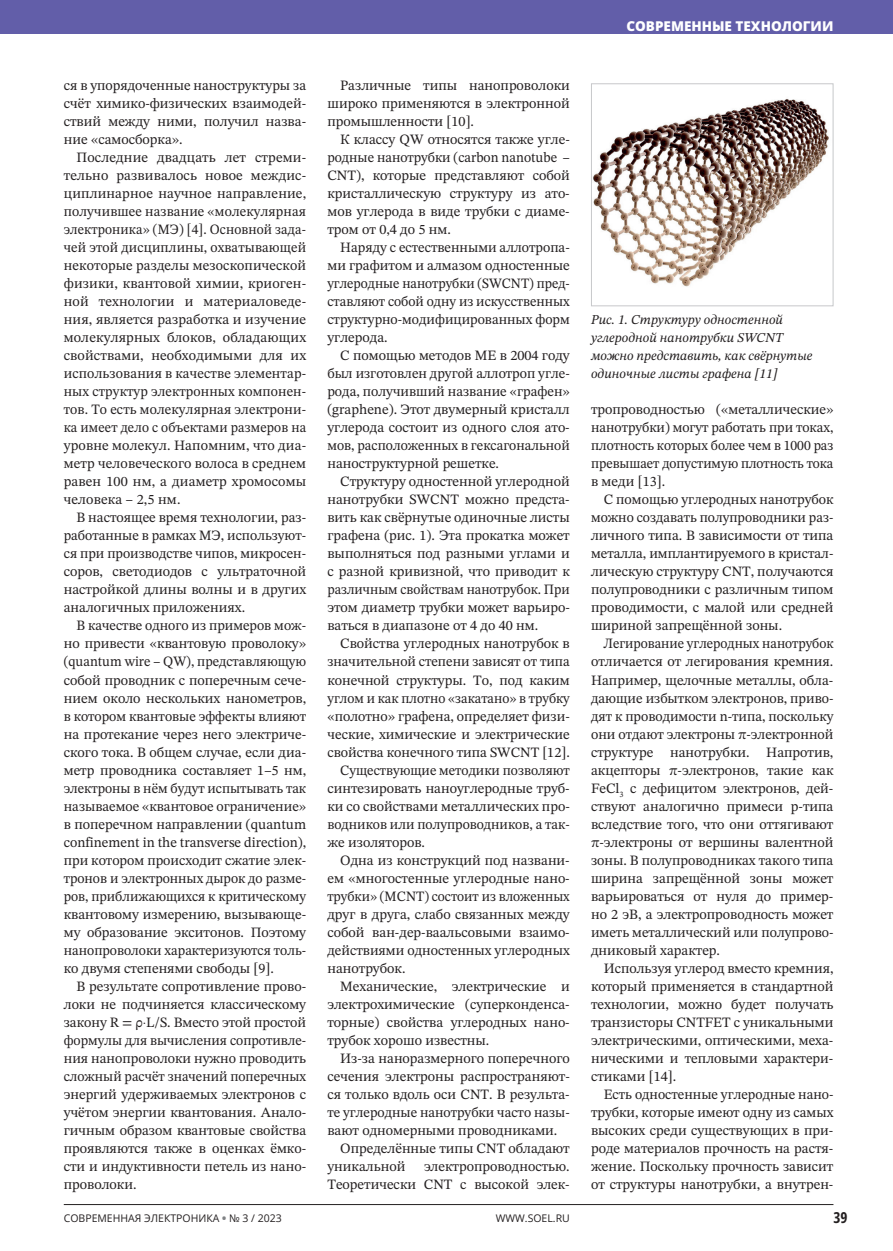
<style>
.page{position:relative;width:893px;height:1251px;background:#fff}
.page>*{position:absolute;margin:0;border:0;box-sizing:border-box;transform-origin:0 0}
.t1{font:700 15px "Open Sans Condensed";color:#231f20}
.t2{font:14.25px/18px "STIX Two Text";color:#231f20;text-align:justify}
.t3{font:14.25px/18px "STIX Two Text";color:#231f20;text-align:justify;scale:.95 1}
.t4{font:14.25px "STIX Two Text";color:#231f20;scale:.96 1}
.t5{font:italic 13.5px/18px "STIX Two Text";color:#231f20}
.t6{font:800 13.5px "Open Sans";color:#fff}
.t7{font:10.5px "Open Sans";color:#231f20}
.s1{font-weight:800;color:#808285}
</style>
<div class="page">
<div style="left:0;top:0;width:893px;height:34px;background:#625ea9"></div>
<hr style="left:64px;top:1203px;width:769px;height:1px;background:#231f20">
<img style="left:593px;top:99px;width:236px;height:188px">
<div style="left:591px;top:83px;width:242px;height:223px;border:1px solid #c7c8ca"></div>
<p class="t2" style="left:64px;top:76px;width:244px">ся в упорядоченные наноструктуры за счёт химико-физических взаимодей&shy;ствий между ними, получил назва&shy;ние «самосборка».</p>
<p class="t2" style="left:64px;top:148px;width:244px;text-indent:13px">Последние двадцать лет стреми&shy;тельно развивалось новое междис&shy;циплинарное научное направление, получившее название «молекулярная электроника» (МЭ) [4]. Основной зада&shy;чей этой дисциплины, охватывающей некоторые разделы мезоскопической физики, квантовой химии, криоген&shy;ной технологии и материаловеде&shy;ния, является разработка и изучение молекулярных блоков, обладающих свойствами, необходимыми для их использования в качестве элементар&shy;ных структур электронных компонен&shy;тов. То есть молекулярная электрони&shy;ка имеет дело с объектами размеров на уровне молекул. Напомним, что диа&shy;метр человеческого волоса в среднем равен 100 нм, а диаметр хромосомы человека – 2,5 нм.</p>
<p class="t2" style="left:64px;top:508px;width:244px;text-indent:13px">В настоящее время технологии, раз&shy;работанные в рамках МЭ, используют&shy;ся при производстве чипов, микросен&shy;соров, светодиодов с ультраточной настройкой длины волны и в других аналогичных приложениях.</p>
<p class="t2" style="left:64px;top:616px;width:244px;text-indent:13px">В качестве одного из примеров мож&shy;но привести «квантовую проволоку» (quantum wire – QW), представляющую собой проводник с поперечным сече&shy;нием около нескольких нанометров, в котором квантовые эффекты влияют на протекание через него электриче&shy;ского тока. В общем случае, если диа&shy;метр проводника составляет 1–5 нм, электроны в нём будут испытывать так называемое «квантовое ограничение» в поперечном направлении (quantum confinement in the transverse direction), при котором происходит сжатие элек&shy;тронов и электронных дырок до разме&shy;ров, приближающихся к критическому квантовому измерению, вызывающе&shy;му образование экситонов. Поэтому нанопроволоки характеризуются толь&shy;ко двумя степенями свободы [9].</p>
<p class="t2" style="left:64px;top:976px;width:244px;text-indent:13px">В результате сопротивление прово&shy;локи не подчиняется классическому закону R = ρ⋅L/S. Вместо этой простой формулы для вычисления сопротивле&shy;ния нанопроволоки нужно проводить сложный расчёт значений поперечных энергий удерживаемых электронов с учётом энергии квантования. Анало&shy;гичным образом квантовые свойства проявляются также в оценках ёмко&shy;сти и индуктивности петель из нано&shy;проволоки.</p>
<p class="t2" style="left:327px;top:76px;width:244px;text-indent:13px">Различные типы нанопроволоки широко применяются в электронной промышленности [10].</p>
<p class="t2" style="left:327px;top:130px;width:244px;text-indent:13px">К классу QW относятся также угле&shy;родные нанотрубки (carbon nanotube – CNT), которые представляют собой кристаллическую структуру из ато&shy;мов углерода в виде трубки с диаме&shy;тром от 0,4 до 5 нм.</p>
<p class="t2" style="left:327px;top:238px;width:244px;text-indent:13px">Наряду с естественными аллотропа&shy;ми графитом и алмазом одностенные углеродные нанотрубки (SWCNT) пред&shy;ставляют собой одну из искусственных структурно-модифицированных форм углерода.</p>
<p class="t2" style="left:327px;top:346px;width:244px;text-indent:13px">С помощью методов ME в 2004 году был изготовлен другой аллотроп угле&shy;рода, получивший название «графен» (graphene). Этот двумерный кристалл углерода состоит из одного слоя ато&shy;мов, расположенных в гексагональной наноструктурной решетке.</p>
<p class="t2" style="left:327px;top:472px;width:244px;text-indent:13px">Структуру одностенной углеродной нанотрубки SWCNT можно предста&shy;вить как свёрнутые одиночные листы графена (рис. 1). Эта прокатка может выполняться под разными углами и с разной кривизной, что приводит к различным свойствам нанотрубок. При этом диаметр трубки может варьиро&shy;ваться в диапазоне от 4 до 40 нм.</p>
<p class="t2" style="left:340px;top:634px;width:231px">Свойства углеродных нанотрубок в</p>
<p class="t2" style="left:327px;top:652px;width:244px">значительной степени зависят от типа</p>
<p class="t2" style="left:327px;top:670px;width:244px">конечной структуры. То, под каким</p>
<p class="t3" style="left:327px;top:688px;width:257px">углом и как плотно «закатано» в трубку</p>
<p class="t2" style="left:327px;top:706px;width:244px">«полотно» графена, определяет физи-</p>
<p class="t2" style="left:327px;top:724px;width:244px">ческие, химические и электрические</p>
<p class="t2" style="left:327px;top:742px;width:244px">свойства конечного типа SWCNT [12].</p>
<p class="t2" style="left:340px;top:760px;width:231px">Существующие методики позволяют</p>
<p class="t2" style="left:327px;top:778px;width:244px">синтезировать наноуглеродные труб-</p>
<p class="t2" style="left:327px;top:796px;width:244px">ки со свойствами металлических про-</p>
<p class="t2" style="left:327px;top:814px;width:244px">водников или полупроводников, а так-</p>
<p class="t2" style="left:327px;top:832px;width:99px">же изоляторов.</p>
<p class="t2" style="left:340px;top:850px;width:231px">Одна из конструкций под названи-</p>
<p class="t2" style="left:327px;top:868px;width:244px">ем «многостенные углеродные нано-</p>
<p class="t4" style="left:327px;top:885px;width:254px">трубки» (МCNT) состоит из вложенных</p>
<p class="t2" style="left:327px;top:904px;width:244px">друг в друга, слабо связанных между</p>
<p class="t2" style="left:327px;top:922px;width:244px">собой ван-дер-ваальсовыми взаимо-</p>
<p class="t2" style="left:327px;top:940px;width:244px">действиями одностенных углеродных</p>
<p class="t2" style="left:327px;top:958px;width:80px">нанотрубок.</p>
<p class="t2" style="left:340px;top:976px;width:231px">Механические, электрические и</p>
<p class="t2" style="left:327px;top:994px;width:244px">электрохимические (суперконденса-</p>
<p class="t2" style="left:327px;top:1012px;width:244px">торные) свойства углеродных нано-</p>
<p class="t2" style="left:327px;top:1030px;width:163px">трубок хорошо известны.</p>
<p class="t2" style="left:340px;top:1048px;width:231px">Из-за наноразмерного поперечного</p>
<p class="t2" style="left:327px;top:1066px;width:244px">сечения электроны распространяют-</p>
<p class="t2" style="left:327px;top:1084px;width:244px">ся только вдоль оси CNT. В результа-</p>
<p class="t2" style="left:327px;top:1102px;width:244px">те углеродные нанотрубки часто назы-</p>
<p class="t2" style="left:327px;top:1120px;width:232px">вают одномерными проводниками.</p>
<p class="t2" style="left:340px;top:1138px;width:231px">Определённые типы CNT обладают</p>
<p class="t2" style="left:327px;top:1156px;width:79px">уникальной</p>
<p class="t2" style="left:327px;top:1156px;width:244px;text-align:right">электропроводностью.<br>Теоретически CNT с высокой элек-</p>
<p class="t6" style="left:626px;top:17px;width:209px">СОВРЕМЕННЫЕ ТЕХНОЛОГИИ</p>
<p class="t5" style="left:591px;top:310px;width:223px">Рис. 1. Структуру одностенной углеродной нанотрубки SWCNT можно представить, как свёрнутые одиночные листы графена [11]</p>
<p class="t2" style="left:591px;top:400px;width:244px">тропроводностью («металлические» нанотрубки) могут работать при токах, плотность которых более чем в 1000 раз превышает допустимую плотность тока в меди [13].</p>
<p class="t2" style="left:591px;top:490px;width:244px;text-indent:13px">С помощью углеродных нанотрубок можно создавать полупроводники раз&shy;личного типа. В зависимости от типа металла, имплантируемого в кристал&shy;лическую структуру CNT, получаются полупроводники с различным типом проводимости, с малой или средней шириной запрещённой зоны.</p>
<p class="t3" style="left:591px;top:634px;width:257px;text-indent:13px">Легирование углеродных нанотрубок отличается от легирования кремния.<br>Например, щелочные металлы, обла&shy;дающие избытком электронов, приво&shy;дят к проводимости n-типа, поскольку они отдают электроны π-электронной структуре нанотрубки. Напротив, акцепторы π-электронов, такие как FeCl<sub>3</sub> с дефицитом электронов, дей&shy;ствуют аналогично примеси p-типа вследствие того, что они оттягивают π-электроны от вершины валентной зоны. В полупроводниках такого типа ширина запрещённой зоны может варьироваться от нуля до пример&shy;но 2 эВ, а электропроводность может иметь металлический или полупрово&shy;дниковый характер.</p>
<p class="t2" style="left:591px;top:958px;width:244px;text-indent:13px">Используя углерод вместо кремния, который применяется в стандартной технологии, можно будет получать транзисторы CNTFET с уникальными электрическими, оптическими, меха&shy;ническими и тепловыми характери&shy;стиками [14].</p>
<p class="t2" style="left:591px;top:1084px;width:244px;text-indent:13px">Есть одностенные углеродные нано&shy;трубки, которые имеют одну из самых высоких среди существующих в при&shy;роде материалов прочность на растя&shy;жение. Поскольку прочность зависит от структуры нанотрубки, а внутрен-</p>
<p class="t7" style="left:64px;top:1210px;width:220px">СОВРЕМЕННАЯ ЭЛЕКТРОНИКА <span class="s1">•</span> № 3 / 2023</p>
<p class="t7" style="left:496px;top:1210px;width:75px">WWW.SOEL.RU</p>
<p class="t1" style="left:833px;top:1207px;width:16px">39</p>
</div>
